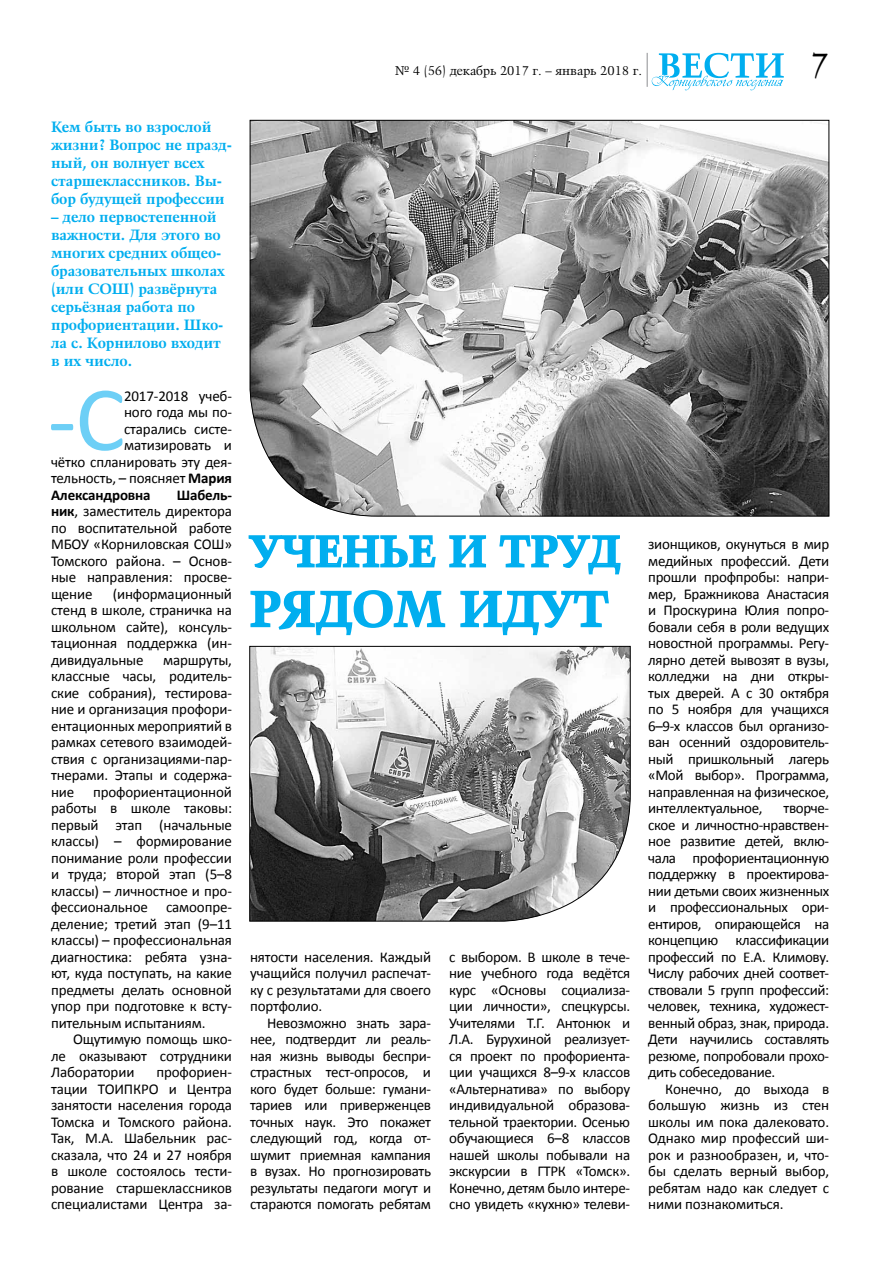
<style>
.page{position:relative;width:893px;height:1263px;background:#fff}
.page>*{position:absolute;margin:0;border:0;box-sizing:border-box;transform-origin:0 0}
.t1{font:93px "Calibri";color:#6dcff6}
.t2{font:700 49.8px "Kuenstler 480 BT";color:#00aeef}
.t3{font:700 43.8px "Kuenstler 480 BT";color:#00aeef}
.t4{font:33.9px "Kuenstler 480 BT";color:#000}
.t5{font:15px/16.5px "Calibri";letter-spacing:-.01em;color:#000;text-align:justify}
.t6{font:700 15px/18px "Kuenstler 480 BT";letter-spacing:-.01em;color:#00aeef}
.t7{font:700 15px "Calibri";letter-spacing:-.01em;color:#000}
.t8{font:12.75px "Kuenstler 480 BT";color:#000}
.s1{font-weight:700}
</style>
<div class="page">
<svg style="left:651px;top:53px;width:133px;height:38px"></svg>
<hr style="left:647px;top:53px;width:1px;height:34px;background:#939598">
<svg style="left:248px;top:535px;width:188px;height:33px"></svg>
<svg style="left:449px;top:535px;width:38px;height:33px"></svg>
<svg style="left:499px;top:535px;width:122px;height:40px"></svg>
<svg style="left:250px;top:590px;width:196px;height:46px"></svg>
<svg style="left:460px;top:590px;width:149px;height:46px"></svg>
<svg style="left:250px;top:120px;width:579px;height:397px"></svg>
<svg style="left:249px;top:646px;width:382px;height:275px"></svg>
<p class="t6" style="left:51px;top:117px;width:183px">Кем быть во взрослой жизни? Вопрос не празд&shy;ный, он волнует всех старшеклассников. Вы&shy;бор будущей профессии</p>
<p class="t6" style="left:51px;top:207px;width:175px">– дело первостепенной важности. Для этого во многих средних общео&shy;бразовательных школах (или СОШ) развёрнута серьёзная работа по профориентации. Шко&shy;ла с. Корнилово входит в их число.</p>
<h1 class="t1" style="left:48px;top:355px;width:79px">-С</h1>
<p class="t5" style="left:124px;top:387px;width:109px">2017-2018 учеб-</p>
<p class="t5" style="left:124px;top:403px;width:109px">ного года мы по-</p>
<p class="t5" style="left:124px;top:420px;width:109px">старались систе-</p>
<p class="t5" style="left:124px;top:436px;width:109px">матизировать и</p>
<p class="t5" style="left:51px;top:453px;width:183px">чётко спланировать эту дея-</p>
<p class="t5" style="left:51px;top:469px;width:183px">тельность, – поясняет <span class="s1">Мария</span></p>
<p class="t7" style="left:51px;top:485px;width:101px">Александровна</p>
<p class="t5" style="left:51px;top:486px;width:183px;text-indent:126px"><span class="s1">Шабель&shy;ник</span>, заместитель директора по воспитательной работе МБОУ «Корниловская СОШ» Томского района. – Основ&shy;ные направления: просве&shy;щение</p>
<p class="t5" style="left:51px;top:585px;width:183px;text-indent:62px">(информационный стенд в школе, страничка на школьном сайте), консуль&shy;тационная поддержка (ин&shy;дивидуальные</p>
<p class="t5" style="left:51px;top:651px;width:183px;text-indent:112px">маршруты, классные часы, родитель&shy;ские собрания), тестирова&shy;ние и организация профори&shy;ентационных мероприятий в рамках сетевого взаимодей&shy;ствия с организациями-пар&shy;тнерами. Этапы и содержа&shy;ние профориентационной работы в школе таковы: первый этап (начальные классы) – формирование понимание роли профессии и труда; второй этап (5–8 классы) – личностное и про&shy;фессиональное самоопре&shy;деление; третий этап (9–11 классы) – профессиональная диагностика: ребята узна&shy;ют, куда поступать, на какие предметы делать основной упор при подготовке к всту&shy;пительным испытаниям.</p>
<p class="t5" style="left:51px;top:1030px;width:183px;text-indent:22px">Ощутимую помощь шко&shy;ле оказывают сотрудники Лаборатории</p>
<p class="t5" style="left:51px;top:1063px;width:183px;text-indent:105px">профориен&shy;тации ТОИПКРО и Центра занятости населения города Томска и Томского района.<br>Так, М.А. Шабельник рас&shy;сказала, что 24 и 27 ноября в школе состоялось тести&shy;рование старшеклассников специалистами Центра за-</p>
<p class="t8" style="left:395px;top:62px;width:248px">№ 4 (56) декабрь 2017 г. – январь 2018 г.</p>
<h3 class="t4" style="left:810px;top:44px;width:21px">7</h3>
<h3 class="t3" style="left:250px;top:524px;width:372px">УЧЕНЬЕ И ТРУД</h3>
<h2 class="t2" style="left:250px;top:578px;width:361px">РЯДОМ ИДУТ</h2>
<p class="t5" style="left:250px;top:948px;width:183px">нятости населения. Каждый учащийся получил распечат&shy;ку с результатами для своего портфолио.</p>
<p class="t5" style="left:250px;top:1014px;width:183px;text-indent:17px">Невозможно знать зара&shy;нее, подтвердит ли реаль&shy;ная жизнь выводы беспри&shy;страстных тест-опросов, и кого будет больше: гумани&shy;тариев или приверженцев точных наук. Это покажет следующий год, когда от&shy;шумит приемная кампания в вузах. Но прогнозировать результаты педагоги могут и стараются помогать ребятам</p>
<p class="t5" style="left:449px;top:948px;width:183px">с выбором. В школе в тече&shy;ние учебного года ведётся курс «Основы социализа&shy;ции личности», спецкурсы.<br>Учителями Т.Г. Антонюк и Л.А. Бурухиной реализует&shy;ся проект по профориента&shy;ции учащихся 8–9-х классов «Альтернатива» по выбору индивидуальной образова&shy;тельной траектории. Осенью обучающиеся 6–8 классов нашей школы побывали на экскурсии в ГТРК «Томск».<br>Конечно, детям было интере&shy;сно увидеть «кухню» телеви-</p>
<p class="t5" style="left:648px;top:535px;width:183px">зионщиков, окунуться в мир медийных профессий. Дети прошли профпробы: напри&shy;мер, Бражникова Анастасия и Проскурина Юлия попро&shy;бовали себя в роли ведущих новостной программы. Регу&shy;лярно детей вывозят в вузы, колледжи на дни откры&shy;тых дверей. А с 30 октября по 5 ноября для учащихся 6–9---х классов был организо&shy;ван осенний оздоровитель&shy;ный пришкольный лагерь «Мой выбор». Программа, направленная на физическое, интеллектуальное,</p>
<p class="t5" style="left:648px;top:799px;width:183px;text-indent:135px">творче&shy;ское и личностно-нравствен&shy;ное развитие детей, вклю&shy;чала профориентационную поддержку в проектирова&shy;нии детьми своих жизненных и профессиональных ори&shy;ентиров, опирающейся на концепцию классификации профессий по Е.А. Климову.<br>Числу рабочих дней соответ&shy;ствовали 5 групп профессий: человек, техника, художест&shy;венный образ, знак, природа.<br>Дети научились составлять резюме, попробовали прохо&shy;дить собеседование.</p>
<p class="t5" style="left:648px;top:1080px;width:183px;text-indent:17px">Конечно, до выхода в большую жизнь из стен школы им пока далековато.<br>Однако мир профессий ши&shy;рок и разнообразен, и, что&shy;бы сделать верный выбор, ребятам надо как следует с ними познакомиться.</p>
</div>
